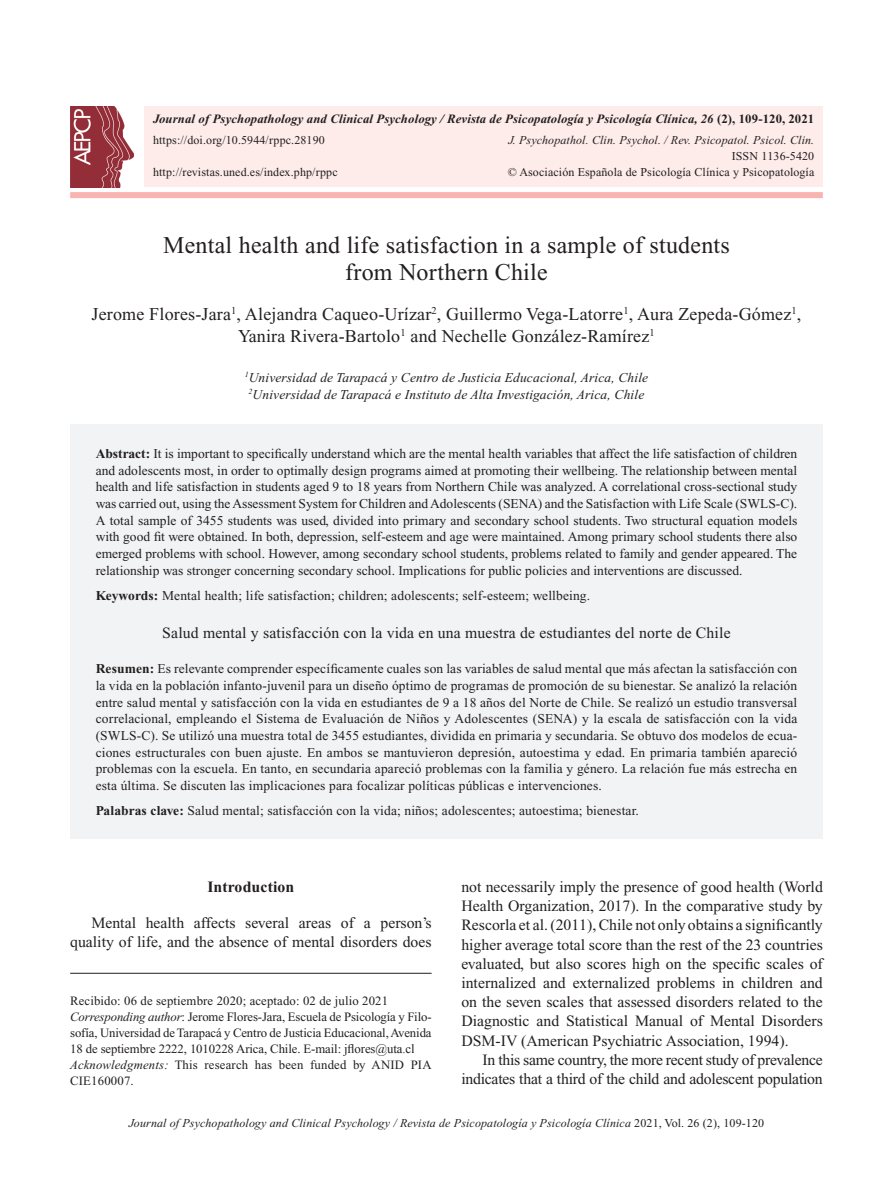
<style>
.page{position:relative;width:893px;height:1191px;background:#fff}
.page>*{position:absolute;margin:0;border:0;box-sizing:border-box;transform-origin:0 0}
.t1{font:24px/27.3px "Times New Roman";letter-spacing:.01em;color:#231f20;text-align:center}
.t2{font:18px/21.5px "Times New Roman";letter-spacing:.01em;color:#231f20;text-align:center}
.t3{font:15.75px/19.2px "Times New Roman";color:#231f20;text-align:right}
.t4{font:700 15.75px "Times New Roman";letter-spacing:.01em;color:#231f20}
.t5{font:13.5px/16.6px "Times New Roman";letter-spacing:.01em;color:#231f20;text-align:justify}
.t6{font:italic 13.5px/17px "Times New Roman";letter-spacing:.01em;color:#231f20}
.t7{font:12.75px/15.9px "Times New Roman";letter-spacing:-.01em;color:#231f20}
.t8{font:italic 700 12.75px "Times New Roman";letter-spacing:.01em;color:#231f20}
.t9{font:italic 12px "Times New Roman";letter-spacing:.01em;color:#231f20}
.t10{font:12px "Times New Roman";letter-spacing:.01em;color:#231f20}
.s1{font-style:normal}
.s2{font-weight:700}
.s3{font-style:italic}
.s4{font-style:inherit}
</style>
<div class="page">
<div style="left:145px;top:106px;width:678px;height:81px;background:#fdecea"></div>
<div style="left:70px;top:192px;width:753px;height:6px;background:#f9b3b0"></div>
<img style="left:70px;top:107px;width:65px;height:80px">
<div style="left:70px;top:424px;width:753px;height:414px;background:#f2f3f4"></div>
<hr style="left:70px;top:973px;width:362px;height:1px;background:#231f20">
<p class="t8" style="left:153px;top:112px;width:663px">Journal of Psychopathology and Clinical Psychology / Revista de Psicopatología y Psicología Clínica, 26 <span class="s1">(2), 109-120, 2021</span></p>
<p class="t10" style="left:153px;top:133px;width:173px">https://doi.org/10.5944/rppc.28190</p>
<p class="t9" style="left:508px;top:134px;width:307px">J. Psychopathol. Clin. Psychol. / Rev. Psicopatol. Psicol. Clin.</p>
<p class="t10" style="left:732px;top:149px;width:84px">ISSN 1136-5420</p>
<p class="t10" style="left:153px;top:165px;width:186px">http://revistas.uned.es/index.php/rppc</p>
<p class="t10" style="left:508px;top:165px;width:308px">© Asociación Española de Psicología Clínica y Psicopatología</p>
<h1 class="t1" style="left:163px;top:231px;width:568px">Mental health and life satisfaction in a sample of students from Northern Chile</h1>
<h2 class="t2" style="left:92px;top:304px;width:711px">Jerome Flores-Jara<sup>1</sup>, Alejandra Caqueo-Urízar<sup>2</sup>, Guillermo Vega-Latorre<sup>1</sup>, Aura Zepeda-Gómez<sup>1</sup>,<br>Yanira Rivera-Bartolo<sup>1</sup> and Nechelle González-Ramírez<sup>1</sup></h2>
<p class="t6" style="left:245px;top:369px;width:405px"><sup>1</sup>Universidad de Tarapacá y Centro de Justicia Educacional, Arica, Chile<br><sup>2</sup>Universidad de Tarapacá e Instituto de Alta Investigación, Arica, Chile</p>
<p class="t5" style="left:96px;top:445px;width:703px"><span class="s2">Abstract:</span> It is important to specifically understand which are the mental health variables that affect the life satisfaction of children and adolescents most, in order to optimally design programs aimed at promoting their wellbeing. The relationship between mental health and life satisfaction in students aged 9 to 18 years from Northern Chile was analyzed. A correlational cross-sectional study was carried out, using the Assessment System for Children and Adolescents (SENA) and the Satisfaction with Life Scale (SWLS-C).<br>A total sample of 3455 students was used, divided into primary and secondary school students. Two structural equation models with good fit were obtained. In both, depression, self-esteem and age were maintained. Among primary school students there also emerged problems with school. However, among secondary school students, problems related to family and gender appeared. The relationship was stronger concerning secondary school. Implications for public policies and interventions are discussed.</p>
<p class="t5" style="left:96px;top:587px;width:496px"><span class="s2">Keywords:</span> Mental health; life satisfaction; children; adolescents; self-esteem; wellbeing.</p>
<p class="t3" style="left:162px;top:623px;width:570px">Salud mental y satisfacción con la vida en una muestra de estudiantes del norte de Chile</p>
<p class="t5" style="left:96px;top:660px;width:703px"><span class="s2">Resumen:</span> Es relevante comprender específicamente cuales son las variables de salud mental que más afectan la satisfacción con la vida en la población infanto-juvenil para un diseño óptimo de programas de promoción de su bienestar. Se analizó la relación entre salud mental y satisfacción con la vida en estudiantes de 9 a 18 años del Norte de Chile. Se realizó un estudio transversal correlacional, empleando el Sistema de Evaluación de Niños y Adolescentes (SENA) y la escala de satisfacción con la vida (SWLS-C). Se utilizó una muestra total de 3455 estudiantes, dividida en primaria y secundaria. Se obtuvo dos modelos de ecua&shy;ciones estructurales con buen ajuste. En ambos se mantuvieron depresión, autoestima y edad. En primaria también apareció problemas con la escuela. En tanto, en secundaria apareció problemas con la familia y género. La relación fue más estrecha en esta última. Se discuten las implicaciones para focalizar políticas públicas e intervenciones.</p>
<p class="t5" style="left:96px;top:802px;width:545px"><span class="s2">Palabras clave:</span> Salud mental; satisfacción con la vida; niños; adolescentes; autoestima; bienestar.</p>
<p class="t4" style="left:207px;top:878px;width:89px">Introduction</p>
<p class="t3" style="left:70px;top:913px;width:363px">Mental health affects several areas of a person’s quality of life, and the absence of mental disorders does</p>
<p class="t7" style="left:70px;top:992px;width:363px">Recibido: 06 de septiembre 2020; aceptado: 02 de julio 2021<br><span class="s3">Corresponding author</span>: Jerome Flores-Jara, Escuela de Psicología y Filo&shy;sofía, Universidad de Tarapacá y Centro de Justicia Educacional, Avenida 18 de septiembre 2222, 1010228 Arica, Chile. E-mail: <span class="s4">jflores@uta.cl </span><span class="s3">Acknowledgments:</span> This research has been funded by ANID PIA CIE160007.</p>
<p class="t3" style="left:461px;top:877px;width:363px;text-align:justify">not necessarily imply the presence of good health (World Health Organization, 2017). In the comparative study by Rescorla et al. (2011), Chile not only obtains a significantly higher average total score than the rest of the 23 countries evaluated, but also scores high on the specific scales of internalized and externalized problems in children and on the seven scales that assessed disorders related to the Diagnostic and Statistical Manual of Mental Disorders DSM-IV (American Psychiatric Association, 1994).</p>
<p class="t3" style="left:461px;top:1050px;width:363px">In this same country, the more recent study of prevalence indicates that a third of the child and adolescent population</p>
<p class="t9" style="left:129px;top:1116px;width:637px">Journal of Psychopathology and Clinical Psychology / Revista de Psicopatología y Psicología Clínica <span class="s1">2021, Vol. 26 (2), 109-120</span></p>
</div>
